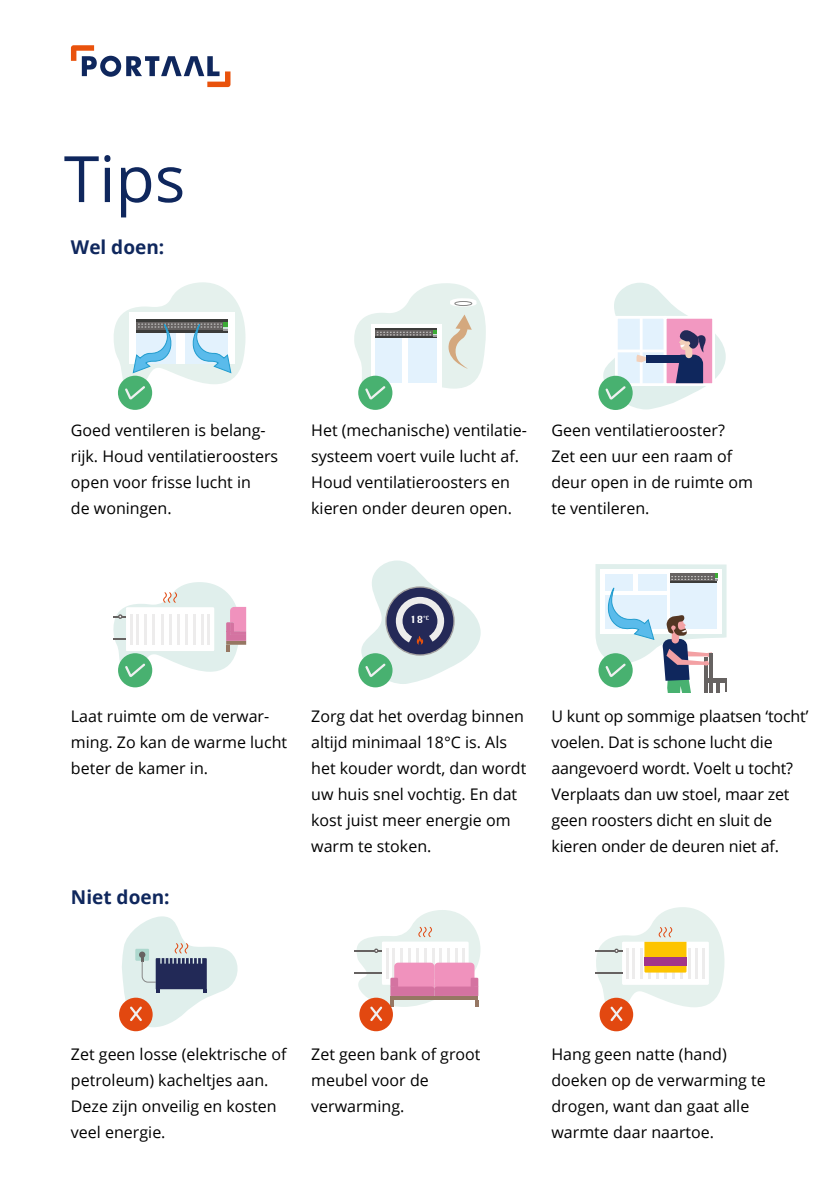
<style>
.page{position:relative;width:840px;height:1191px;background:#fff}
.page>*{position:absolute;margin:0;border:0;box-sizing:border-box;transform-origin:0 0}
.t1{font:64px "Open Sans";color:#0f275d}
.t2{font:700 19px "Open Sans";color:#0f275d}
.t3{font:16px/26px "Open Sans";color:#000}
.t4{font:9.6px "Krungthep";color:#fff}
</style>
<div class="page">
<svg style="left:71px;top:45px;width:159px;height:42px"></svg>
<div style="left:119px;top:997px;width:33px;height:34px;background:#e24810;border-radius:50%"></div>
<svg style="left:122px;top:916px;width:115px;height:111px"></svg>
<div style="left:359px;top:997px;width:34px;height:34px;background:#e24810;border-radius:50%"></div>
<svg style="left:354px;top:910px;width:126px;height:111px"></svg>
<div style="left:599px;top:997px;width:33px;height:34px;background:#e24810;border-radius:50%"></div>
<svg style="left:595px;top:907px;width:129px;height:114px"></svg>
<div style="left:118px;top:376px;width:34px;height:34px;background:#48b170;border-radius:50%"></div>
<svg style="left:114px;top:282px;width:131px;height:117px"></svg>
<div style="left:118px;top:653px;width:34px;height:34px;background:#48b170;border-radius:50%"></div>
<svg style="left:113px;top:582px;width:133px;height:95px"></svg>
<div style="left:358px;top:376px;width:34px;height:34px;background:#48b170;border-radius:50%"></div>
<svg style="left:354px;top:283px;width:131px;height:116px"></svg>
<div style="left:358px;top:653px;width:34px;height:34px;background:#48b170;border-radius:50%"></div>
<svg style="left:361px;top:560px;width:119px;height:124px"></svg>
<svg style="left:598px;top:376px;width:34px;height:34px"></svg>
<svg style="left:603px;top:283px;width:122px;height:126px"></svg>
<svg style="left:595px;top:564px;width:131px;height:128px"></svg>
<h1 class="t1" style="left:64px;top:135px;width:123px">Tips</h1>
<p class="t2" style="left:71px;top:234px;width:95px">Wel doen:</p>
<p class="t3" style="left:71px;top:417px;width:209px">Goed ventileren is belang&shy;rijk. Houd ventilatieroosters open voor frisse lucht in<br>de woningen.</p>
<p class="t3" style="left:311px;top:417px;width:217px">Het (mechanische) ventilatie&shy;systeem voert vuile lucht af.<br>Houd ventilatieroosters en kieren onder deuren open.</p>
<p class="t3" style="left:551px;top:417px;width:203px">Geen ventilatierooster?<br>Zet een uur een raam of deur open in de ruimte om te ventileren.</p>
<p class="t4" style="left:410px;top:614px;width:21px">18<sup>°C</sup></p>
<p class="t3" style="left:71px;top:703px;width:217px">Laat ruimte om de verwar&shy;ming. Zo kan de warme lucht beter de kamer in.</p>
<p class="t3" style="left:311px;top:703px;width:216px">Zorg dat het overdag binnen altijd minimaal 18°C is. Als het kouder wordt, dan wordt uw huis snel vochtig. En dat kost juist meer energie om warm te stoken.</p>
<p class="t3" style="left:551px;top:703px;width:258px">U kunt op sommige plaatsen ‘tocht’ voelen. Dat is schone lucht die aangevoerd wordt. Voelt u tocht?<br>Verplaats dan uw stoel, maar zet geen roosters dicht en sluit de kieren onder de deuren niet af.</p>
<p class="t2" style="left:71px;top:884px;width:100px">Niet doen:</p>
<p class="t3" style="left:71px;top:1041px;width:217px">Zet geen losse (elektrische of petroleum) kacheltjes aan.<br>Deze zijn onveilig en kosten veel energie.</p>
<p class="t3" style="left:311px;top:1041px;width:171px">Zet geen bank of groot meubel voor de verwarming.</p>
<p class="t3" style="left:551px;top:1041px;width:216px">Hang geen natte (hand) doeken op de verwarming te drogen, want dan gaat alle warmte daar naartoe.</p>
</div>
